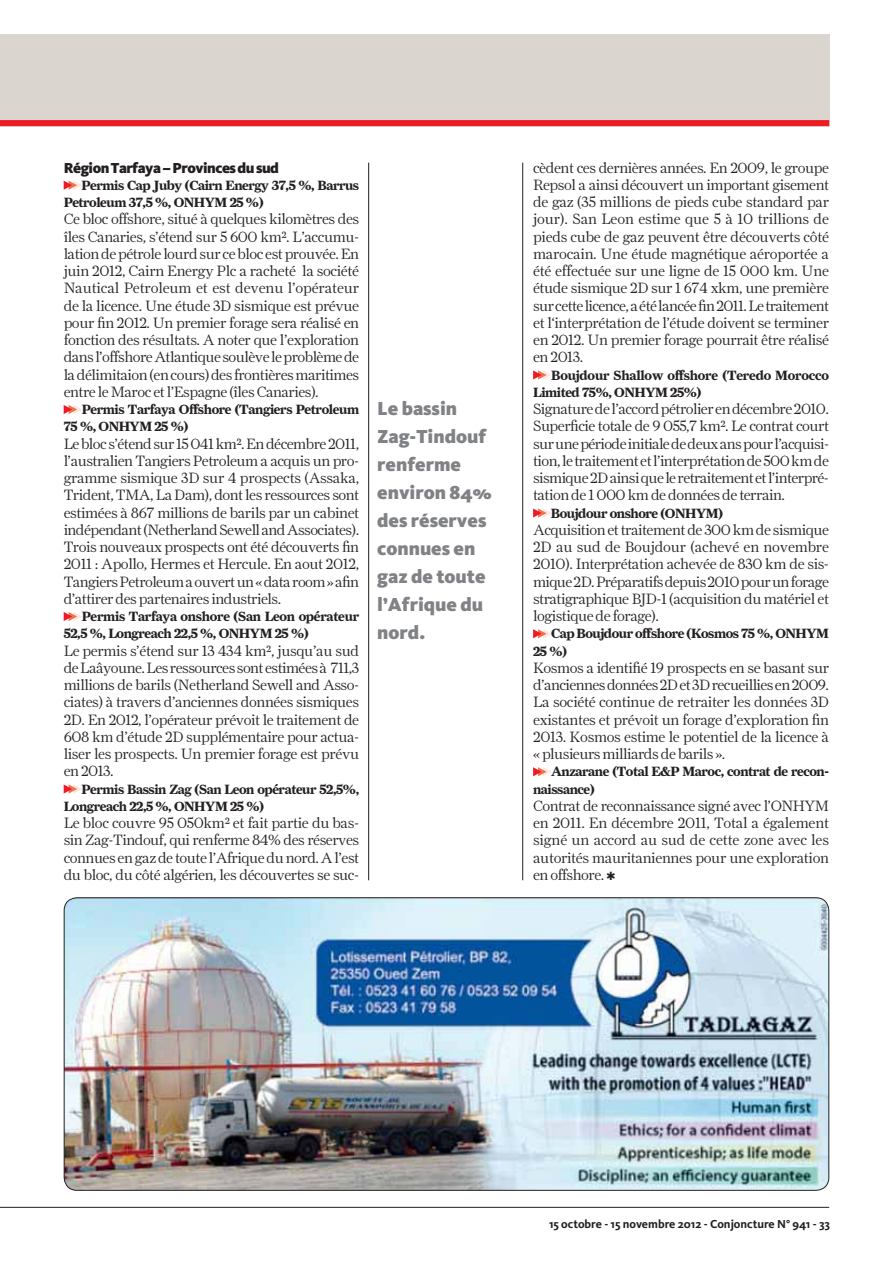
<style>
.page{position:relative;width:893px;height:1263px;background:#fff}
.page>*{position:absolute;margin:0;border:0;box-sizing:border-box;transform-origin:0 0}
.t1{font:900 19.5px/27.9px "Kievit";color:#808285}
.t2{font:300 15px/17.2px "Farnham Display";letter-spacing:-.035em;color:#231f20;text-align:justify}
.t3{font:900 15px "Kievit";letter-spacing:-.035em;color:#231f20}
.t4{font:700 13.5px/17.2px "Farnham Display";letter-spacing:-.035em;color:#231f20}
.t5{font:700 13.5px/17.2px "Farnham Display";letter-spacing:-.015em;color:#231f20}
.t6{font:700 12px "Kievit";color:#231f20}
</style>
<div class="page">
<hr style="left:0;top:1207px;width:829px;height:1px;background:#231f20">
<div style="left:0;top:34px;width:829px;height:92px;background:#dad5ce"></div>
<div style="left:0;top:120px;width:829px;height:6px;background:#ed1c24"></div>
<svg style="left:64px;top:181px;width:18px;height:9px"></svg>
<svg style="left:64px;top:405px;width:18px;height:9px"></svg>
<svg style="left:64px;top:612px;width:18px;height:9px"></svg>
<svg style="left:64px;top:784px;width:18px;height:10px"></svg>
<svg style="left:533px;top:370px;width:18px;height:10px"></svg>
<svg style="left:533px;top:508px;width:18px;height:10px"></svg>
<svg style="left:533px;top:629px;width:18px;height:9px"></svg>
<svg style="left:533px;top:767px;width:18px;height:9px"></svg>
<hr style="left:368px;top:163px;width:1px;height:717px;background:#231f20">
<hr style="left:522px;top:163px;width:1px;height:717px;background:#231f20">
<img style="left:64px;top:898px;width:765px;height:292px;border-radius:13px">
<p class="t3" style="left:64px;top:162px;width:217px">Région Tarfaya – Provinces du sud</p>
<p class="t4" style="left:64px;top:178px;width:297px;text-indent:18px">Permis Cap Juby (Cairn Energy 37,5 %, Barrus<br>Petroleum 37,5 %, ONHYM 25 %)</p>
<p class="t2" style="left:64px;top:212px;width:297px">Ce bloc offshore, situé à quelques kilomètres des îles Canaries, s’étend sur 5 600 km². L’accumu&shy;lation de pétrole lourd sur ce bloc est prouvée. En juin 2012, Cairn Energy Plc a racheté la société Nautical Petroleum et est devenu l’opérateur de la licence. Une étude 3D sismique est prévue pour fin 2012. Un premier forage sera réalisé en fonction des résultats. A noter que l’exploration dans l’offshore Atlantique soulève le problème de la délimitaion (en cours) des frontières maritimes entre le Maroc et l’Espagne (îles Canaries).</p>
<p class="t4" style="left:64px;top:402px;width:297px;text-indent:18px">Permis Tarfaya Offshore (Tangiers Petroleum<br>75 %, ONHYM 25 %)</p>
<p class="t2" style="left:64px;top:436px;width:297px">Le bloc s’étend sur 15 041 km². En décembre 2011, l’australien Tangiers Petroleum a acquis un pro&shy;gramme sismique 3D sur 4 prospects (Assaka, Trident, TMA, La Dam), dont les ressources sont estimées à 867 millions de barils par un cabinet indépendant (Netherland Sewell and Associates).<br>Trois nouveaux prospects ont été découverts fin 2011 : Apollo, Hermes et Hercule. En aout 2012, Tangiers Petroleum a ouvert un « data room » afin d’attirer des partenaires industriels.</p>
<p class="t4" style="left:64px;top:609px;width:297px;text-indent:18px">Permis Tarfaya onshore (San Leon opérateur<br>52,5 %, Longreach 22,5 %, ONHYM 25 %)</p>
<p class="t2" style="left:64px;top:643px;width:297px">Le permis s’étend sur 13 434 km², jusqu’au sud de Laâyoune. Les ressources sont estimées à 711,3 millions de barils (Netherland Sewell and Asso&shy;ciates) à travers d’anciennes données sismiques 2D. En 2012, l’opérateur prévoit le traitement de 608 km d’étude 2D supplémentaire pour actua&shy;liser les prospects. Un premier forage est prévu en 2013.</p>
<p class="t4" style="left:64px;top:781px;width:297px;text-indent:18px">Permis Bassin Zag (San Leon opérateur 52,5%,<br>Longreach 22,5 %, ONHYM 25 %)</p>
<p class="t2" style="left:64px;top:816px;width:297px">Le bloc couvre 95 050km² et fait partie du bas&shy;sin Zag-Tindouf, qui renferme 84% des réserves connues en gaz de toute l’Afrique du nord. A l’est du bloc, du côté algérien, les découvertes se suc-</p>
<h1 class="t1" style="left:377px;top:396px;width:116px">Le bassin<br>Zag-Tindouf renferme environ 84% des réserves connues en gaz de toute l’Afrique du nord.</h1>
<p class="t2" style="left:533px;top:160px;width:297px">cèdent ces dernières années. En 2009, le groupe Repsol a ainsi découvert un important gisement de gaz (35 millions de pieds cube standard par jour). San Leon estime que 5 à 10 trillions de pieds cube de gaz peuvent être découverts côté marocain. Une étude magnétique aéroportée a été effectuée sur une ligne de 15 000 km. Une étude sismique 2D sur 1 674 xkm, une première sur cette licence, a été lancée fin 2011. Le traitement et l‘interprétation de l’étude doivent se terminer en 2012. Un premier forage pourrait être réalisé en 2013.</p>
<p class="t5" style="left:533px;top:367px;width:297px;text-indent:18px">Boujdour Shallow offshore (Teredo Morocco<br>Limited 75%, ONHYM 25%)</p>
<p class="t2" style="left:533px;top:402px;width:297px">Signature de l’accord pétrolier en décembre 2010.<br>Superficie totale de 9 055,7 km². Le contrat court sur une période initiale de deux ans pour l’acquisi&shy;tion, le traitement et l’interprétation de 500 km de sismique 2D ainsi que le retraitement et l’interpré&shy;tation de 1 000 km de données de terrain.</p>
<p class="t4" style="left:551px;top:505px;width:174px">Boujdour onshore (ONHYM)</p>
<p class="t2" style="left:533px;top:522px;width:297px">Acquisition et traitement de 300 km de sismique 2D au sud de Boujdour (achevé en novembre 2010). Interprétation achevée de 830 km de sis&shy;mique 2D. Préparatifs depuis 2010 pour un forage stratigraphique BJD-1 (acquisition du matériel et logistique de forage).</p>
<p class="t4" style="left:533px;top:626px;width:297px;text-indent:18px">Cap Boujdour offshore (Kosmos 75 %, ONHYM<br>25 %)</p>
<p class="t2" style="left:533px;top:660px;width:297px">Kosmos a identifié 19 prospects en se basant sur d’anciennes données 2D et 3D recueillies en 2009.<br>La société continue de retraiter les données 3D existantes et prévoit un forage d’exploration fin 2013. Kosmos estime le potentiel de la licence à « plusieurs milliards de barils ».</p>
<p class="t4" style="left:533px;top:764px;width:297px;text-indent:18px">Anzarane (Total E&amp;P Maroc, contrat de recon&shy;naissance)</p>
<p class="t2" style="left:533px;top:798px;width:297px">Contrat de reconnaissance signé avec l’ONHYM en 2011. En décembre 2011, Total a également signé un accord au sud de cette zone avec les autorités mauritaniennes pour une exploration en offshore. ✔</p>
<p class="t6" style="left:549px;top:1219px;width:282px">15 octobre - 15 novembre 2012 - Conjoncture N° 941 - 33</p>
</div>
